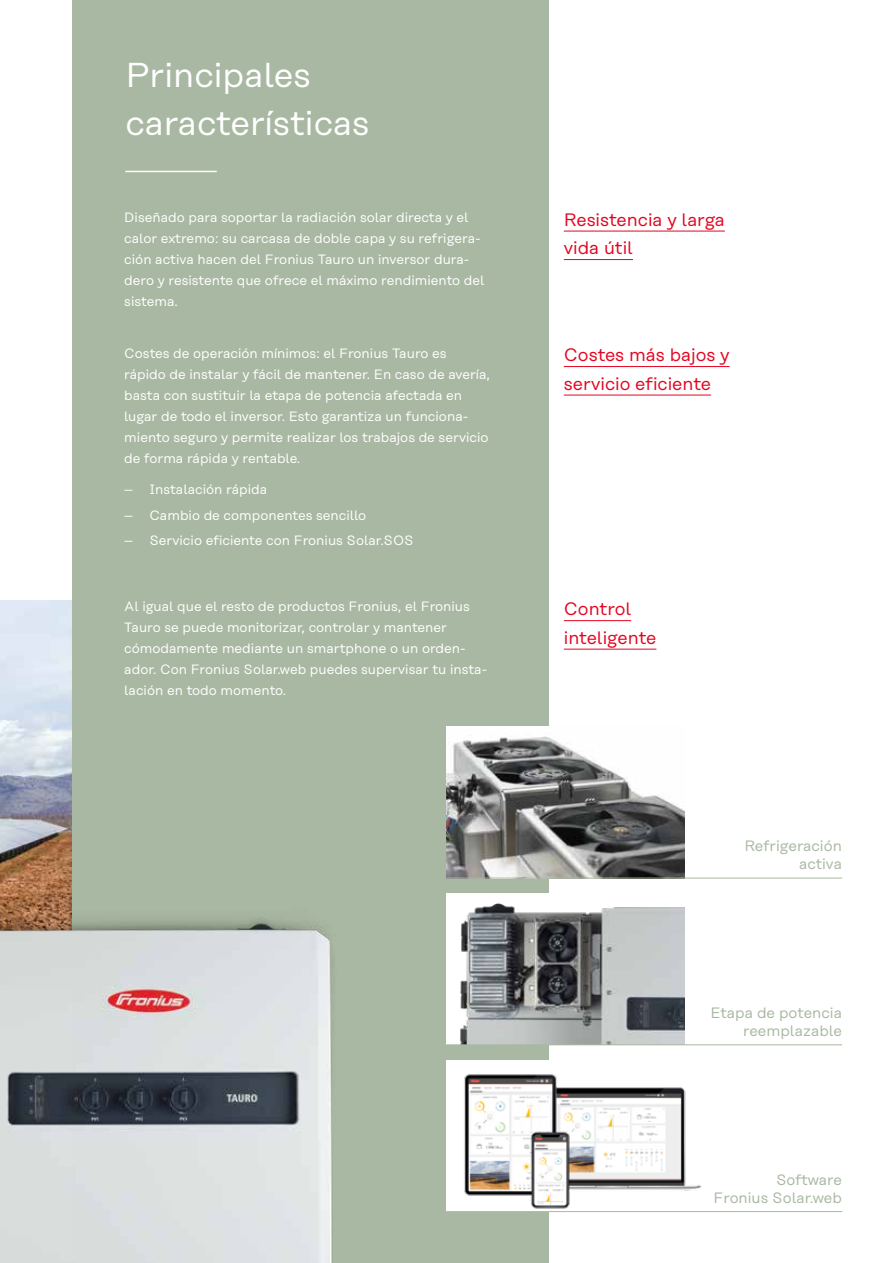
<style>
.page{position:relative;width:893px;height:1263px;background:#fff}
.page>*{position:absolute;margin:0;border:0;box-sizing:border-box;transform-origin:0 0}
.t1{font:34.5px/48px "Rational Text";color:#fff}
.t2{font:18px/28.5px "Rational Text";color:#e40521}
.t3{font:15px/18px "Rational Text";color:#a9b8a2;text-align:right}
.t4{font:13.5px/21px "Rational Text";color:#fff}
</style>
<div class="page">
<img style="left:0;top:600px;width:72px;height:266px">
<div style="left:72px;top:0;width:477px;height:1263px;background:#a9b8a2"></div>
<img style="left:446px;top:726px;width:239px;height:152px">
<hr style="left:447px;top:878px;width:395px;height:1px;background:#a9b8a2">
<img style="left:446px;top:893px;width:239px;height:152px">
<hr style="left:447px;top:1044px;width:395px;height:1px;background:#a9b8a2">
<img style="left:446px;top:1060px;width:256px;height:152px">
<hr style="left:447px;top:1211px;width:395px;height:1px;background:#a9b8a2">
<hr style="left:564px;top:620px;width:67px;height:1px;background:#e40521">
<hr style="left:564px;top:649px;width:92px;height:1px;background:#e40521">
<hr style="left:564px;top:231px;width:161px;height:1px;background:#e40521">
<hr style="left:564px;top:259px;width:69px;height:1px;background:#e40521">
<hr style="left:125px;top:171px;width:92px;height:1px;background:#fff">
<hr style="left:564px;top:366px;width:166px;height:1px;background:#e40521">
<hr style="left:564px;top:395px;width:147px;height:1px;background:#e40521">
<img style="left:0;top:866px;width:333px;height:397px">
<h1 class="t1" style="left:125px;top:51px;width:245px">Principales características</h1>
<p class="t4" style="left:124px;top:207px;width:362px">Diseñado para soportar la radiación solar directa y el calor extremo: su carcasa de doble capa y su refrigera&shy;ción activa hacen del Fronius Tauro un inversor dura&shy;dero y resistente que ofrece el máximo rendimiento del sistema.</p>
<p class="t4" style="left:124px;top:342px;width:367px">Costes de operación mínimos: el Fronius Tauro es rápido de instalar y fácil de mantener. En caso de avería, basta con sustituir la etapa de potencia afectada en lugar de todo el inversor. Esto garantiza un funciona&shy;miento seguro y permite realizar los trabajos de servicio de forma rápida y rentable.</p>
<p class="t4" style="left:124px;top:479px;width:145px">– Instalación rápida</p>
<p class="t4" style="left:124px;top:504px;width:244px">– Cambio de componentes sencillo</p>
<p class="t4" style="left:124px;top:530px;width:291px">– Servicio eficiente con Fronius Solar.SOS</p>
<h2 class="t2" style="left:564px;top:205px;width:163px">Resistencia y larga vida útil</h2>
<h2 class="t2" style="left:564px;top:341px;width:167px">Costes más bajos y servicio eficiente</h2>
<p class="t4" style="left:124px;top:596px;width:365px">Al igual que el resto de productos Fronius, el Fronius Tauro se puede monitorizar, controlar y mantener cómodamente mediante un smartphone o un orden&shy;ador. Con Fronius Solar.web puedes supervisar tu insta&shy;lación en todo momento.</p>
<h2 class="t2" style="left:564px;top:595px;width:94px">Control inteligente</h2>
<p class="t3" style="left:744px;top:837px;width:99px">Refrigeración activa</p>
<p class="t3" style="left:710px;top:1004px;width:133px">Etapa de potencia reemplazable</p>
<p class="t3" style="left:713px;top:1171px;width:130px">Software<br>Fronius Solar.web</p>
</div>
